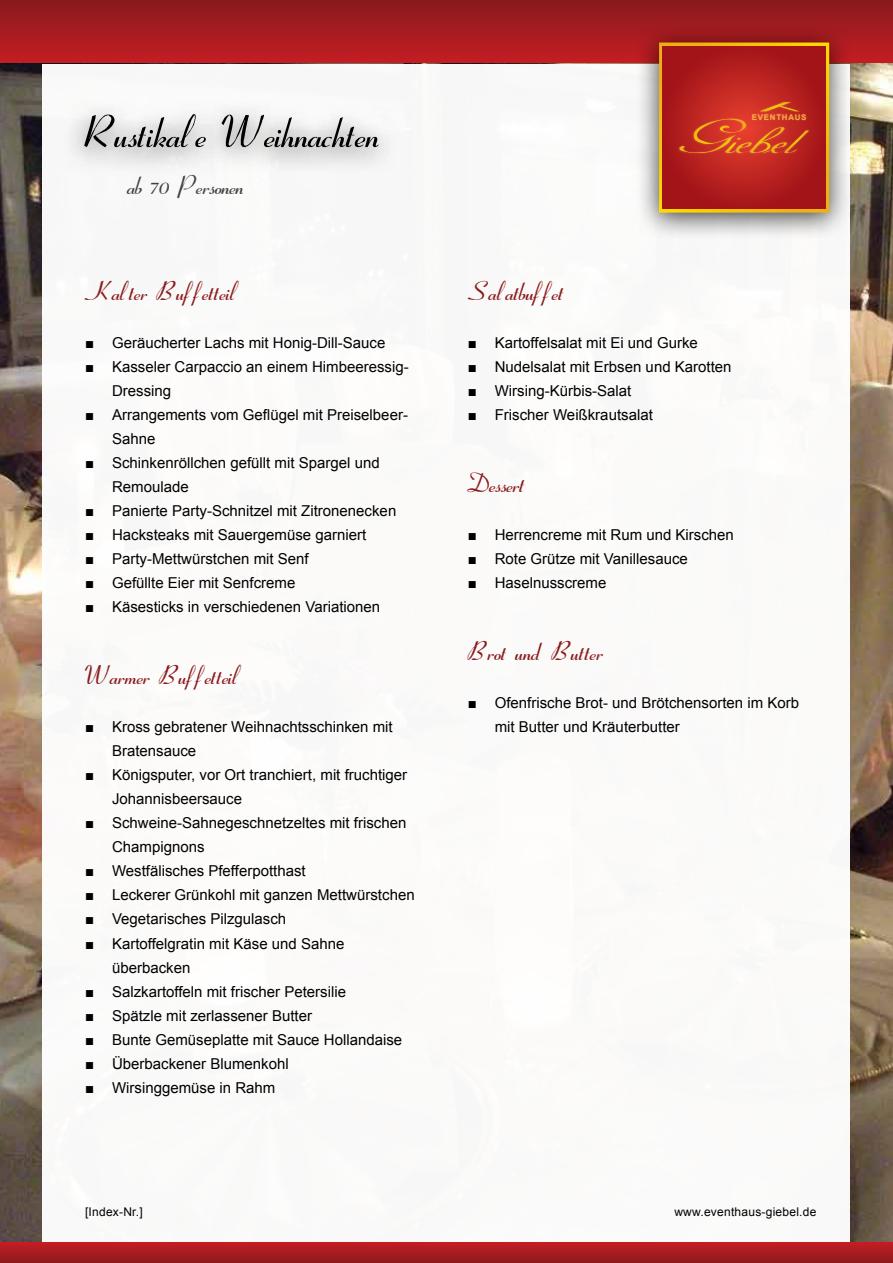
<style>
.page{position:relative;width:893px;height:1263px;background:#fff}
.page>*{position:absolute;margin:0;border:0;box-sizing:border-box;transform-origin:0 0}
.t1{font:italic 600 51px "Coronet";color:#000}
.t2{font:italic 600 30px "Coronet";color:#891a1c}
.t3{font:italic 600 30px "Coronet";color:#414042}
.t4{font:15px/24px "Arial";color:#000}
.t5{font:12px "Arial";letter-spacing:.02em;color:#000}
.t6{font:700 7.8px "Arial";letter-spacing:.1em;color:#fbb040}
</style>
<div class="page">
<div style="left:0;top:0;width:893px;height:64px;background:linear-gradient(to bottom,#891a1d,#c41e23)"></div>
<svg style="left:0;top:1242px;width:893px;height:21px;background:#a81c20"></svg>
<img style="left:0;top:64px;width:893px;height:1178px">
<div style="left:43px;top:64px;width:807px;height:1178px;background:#fff"></div>
<div style="left:635px;top:23px;width:218px;height:217px;background:#000;opacity:.75"></div>
<svg style="left:659px;top:43px;width:170px;height:170px;background:#ba301c"></svg>
<div style="left:62px;top:97px;width:337px;height:78px;background:#000;opacity:.75"></div>
<h1 class="t1" style="left:85px;top:112px;width:296px">Rustikale Weihnachten</h1>
<h2 class="t3" style="left:128px;top:174px;width:118px">ab 70 Personen</h2>
<h2 class="t2" style="left:85px;top:280px;width:155px">Kalter Buffetteil</h2>
<p class="t4" style="left:85px;top:331px;width:302px">■ Geräucherter Lachs mit Honig-Dill-Sauce</p>
<p class="t4" style="left:112px;top:355px;width:298px;text-indent:-27px">■ Kasseler Carpaccio an einem Himbeeressig-<br>Dressing</p>
<p class="t4" style="left:112px;top:403px;width:297px;text-indent:-27px">■ Arrangements vom Geflügel mit Preiselbeer-<br>Sahne</p>
<p class="t4" style="left:112px;top:451px;width:269px;text-indent:-27px">■ Schinkenröllchen gefüllt mit Spargel und<br>Remoulade</p>
<p class="t4" style="left:85px;top:499px;width:313px">■ Panierte Party-Schnitzel mit Zitronenecken</p>
<p class="t4" style="left:85px;top:523px;width:283px">■ Hacksteaks mit Sauergemüse garniert</p>
<p class="t4" style="left:85px;top:547px;width:225px">■ Party-Mettwürstchen mit Senf</p>
<p class="t4" style="left:85px;top:571px;width:212px">■ Gefüllte Eier mit Senfcreme</p>
<p class="t4" style="left:85px;top:595px;width:297px">■ Käsesticks in verschiedenen Variationen</p>
<h2 class="t2" style="left:85px;top:664px;width:158px">Warmer Buffetteil</h2>
<p class="t4" style="left:112px;top:715px;width:282px;text-indent:-27px">■ Kross gebratener Weihnachtsschinken mit<br>Bratensauce</p>
<p class="t4" style="left:112px;top:763px;width:297px;text-indent:-27px">■ Königsputer, vor Ort tranchiert, mit fruchtiger<br>Johannisbeersauce</p>
<p class="t4" style="left:112px;top:811px;width:296px;text-indent:-27px">■ Schweine-Sahnegeschnetzeltes mit frischen<br>Champignons</p>
<p class="t4" style="left:85px;top:859px;width:222px">■ Westfälisches Pfefferpotthast</p>
<p class="t4" style="left:85px;top:883px;width:331px">■ Leckerer Grünkohl mit ganzen Mettwürstchen</p>
<p class="t4" style="left:85px;top:907px;width:203px">■ Vegetarisches Pilzgulasch</p>
<p class="t4" style="left:112px;top:931px;width:234px;text-indent:-27px">■ Kartoffelgratin mit Käse und Sahne überbacken</p>
<p class="t4" style="left:85px;top:979px;width:262px">■ Salzkartoffeln mit frischer Petersilie</p>
<p class="t4" style="left:85px;top:1003px;width:229px">■ Spätzle mit zerlassener Butter</p>
<p class="t4" style="left:85px;top:1027px;width:319px">■ Bunte Gemüseplatte mit Sauce Hollandaise</p>
<p class="t4" style="left:85px;top:1051px;width:205px">■ Überbackener Blumenkohl</p>
<p class="t4" style="left:85px;top:1075px;width:192px">■ Wirsinggemüse in Rahm</p>
<p class="t6" style="left:752px;top:112px;width:56px">EVENTHAUS</p>
<h2 class="t2" style="left:468px;top:280px;width:98px">Salatbuffet</h2>
<p class="t4" style="left:468px;top:331px;width:232px">■ Kartoffelsalat mit Ei und Gurke</p>
<p class="t4" style="left:468px;top:355px;width:265px">■ Nudelsalat mit Erbsen und Karotten</p>
<p class="t4" style="left:468px;top:379px;width:165px">■ Wirsing-Kürbis-Salat</p>
<p class="t4" style="left:468px;top:403px;width:187px">■ Frischer Weißkrautsalat</p>
<h2 class="t2" style="left:468px;top:472px;width:59px">Dessert</h2>
<p class="t4" style="left:468px;top:523px;width:268px">■ Herrencreme mit Rum und Kirschen</p>
<p class="t4" style="left:468px;top:547px;width:222px">■ Rote Grütze mit Vanillesauce</p>
<p class="t4" style="left:468px;top:571px;width:140px">■ Haselnusscreme</p>
<h2 class="t2" style="left:468px;top:640px;width:137px">Brot und Butter</h2>
<p class="t4" style="left:495px;top:691px;width:306px;text-indent:-27px">■ Ofenfrische Brot- und Brötchensorten im Korb mit Butter und Kräuterbutter</p>
<p class="t5" style="left:85px;top:1204px;width:59px">[Index-Nr.]</p>
<p class="t5" style="left:674px;top:1204px;width:144px">www.eventhaus-giebel.de</p>
</div>
